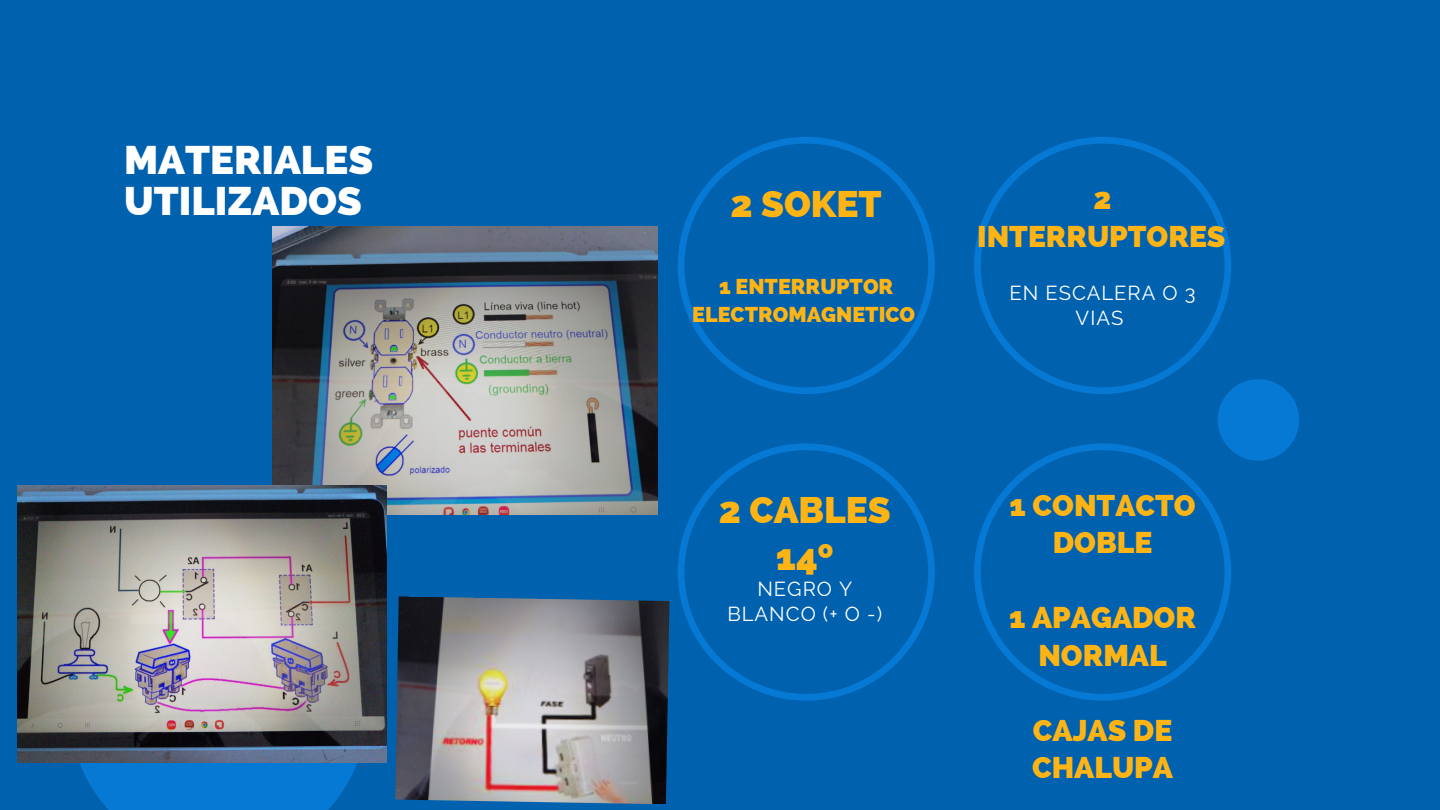
<style>
.page{position:relative;width:1440px;height:810px;background:#0061ae}
.page>*{position:absolute;margin:0;border:0;box-sizing:border-box;transform-origin:0 0}
.t1{font:800 40px/41.2px "Raleway";color:#fff}
.t2{font:800 37.1px "Raleway";color:#ffb415}
.t3{font:800 37px/46.5px "Raleway";color:#ffb415;text-align:center}
.t4{font:800 30px/37.5px "Raleway";color:#ffb415;text-align:center}
.t5{font:800 21.5px/27.2px "Raleway";color:#ffb415;text-align:center}
.t6{font:20.2px/25.5px "Raleway";letter-spacing:.05em;color:#fff;text-align:center}
</style>
<div class="page">
<svg style="left:974px;top:137px;width:257px;height:257px"></svg>
<svg style="left:678px;top:137px;width:257px;height:257px"></svg>
<svg style="left:678px;top:443px;width:257px;height:258px"></svg>
<svg style="left:974px;top:443px;width:257px;height:258px"></svg>
<svg style="left:70px;top:762px;width:297px;height:48px;fill:#0679d4"></svg>
<div style="left:1218px;top:379px;width:81px;height:82px;background:#0679d4;border-radius:50%"></div>
<img style="left:273px;top:226px;width:385px;height:288px">
<img style="left:18px;top:485px;width:369px;height:277px">
<img style="left:395px;top:596px;width:274px;height:208px">
<p class="t1" style="left:124px;top:139px;width:250px">MATERIALES<br>UTILIZADOS</p>
<p class="t2" style="left:731px;top:182px;width:153px">2 SOKET</p>
<p class="t5" style="left:692px;top:273px;width:224px">1 ENTERRUPTOR<br>ELECTROMAGNETICO</p>
<p class="t4" style="left:977px;top:180px;width:250px">2<br>INTERRUPTORES</p>
<p class="t6" style="left:1009px;top:280px;width:188px">EN ESCALERA O 3<br>VIAS</p>
<p class="t3" style="left:719px;top:487px;width:173px">2 CABLES<br>14º</p>
<p class="t6" style="left:727px;top:576px;width:156px">NEGRO Y<br>BLANCO (+ O -)</p>
<p class="t4" style="left:1009px;top:486px;width:188px">1 CONTACTO<br>DOBLE</p>
<p class="t4" style="left:1009px;top:599px;width:189px">1 APAGADOR<br>NORMAL</p>
<p class="t4" style="left:1032px;top:711px;width:142px;text-align:left">CAJAS DE<br>CHALUPA</p>
</div>
